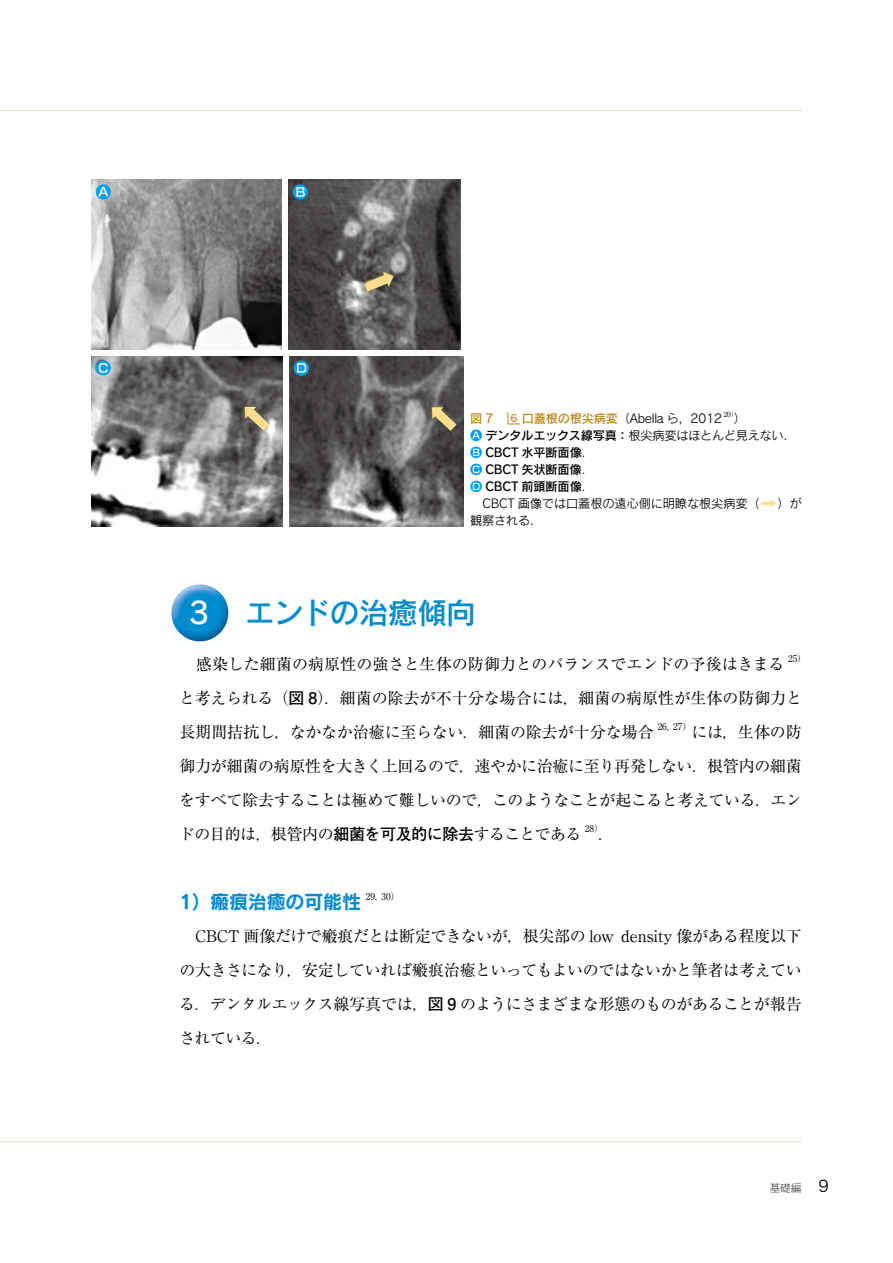
<style>
.page{position:relative;width:893px;height:1263px;background:#fff}
.page>*{position:absolute;margin:0;border:0;box-sizing:border-box;transform-origin:0 0}
.t1{font:29.7px "Rodin Pro DB";letter-spacing:-.03em;color:#008ccf}
.t2{font:29.7px "Rodin Pro DB";color:#fff}
.t3{font:19.2px "Rodin Pro B";letter-spacing:-.015em;color:#008ccf}
.t4{font:15.9px/34px "Ryumin Pr 6";letter-spacing:-.015em;color:#000;text-align:justify}
.t5{font:500 15.9px "Shin Go Pr 6";color:#00a0e9}
.t6{font:12.15px/17px "Rodin Pro M";letter-spacing:-.015em;color:#000}
.t7{font:12.15px/17px "Rodin Pro DB";letter-spacing:-.015em;color:#000;text-align:justify}
.t8{font:10.65px "Rodin Pro L";color:#000}
.t9{font:9.3px "Ryumin Pr 6";letter-spacing:-.01em;color:#000}
.t10{font:7.2px "Ryumin Pr 6";color:#000}
.s1{font-family:"Rodin Pro DB";color:#be8916}
.s2{font-family:"Rodin Pro DB";font-size:10.05px;color:#be8916}
.s3{font-family:"Shin Go Pr 6";font-weight:500;color:#00a0e9}
.s4{font-family:"Rodin Pro DB"}
.s5{font-family:"Rodin Pro M"}
.s6{color:#fedf8f}
.s7{font-family:"Futo Go B101 Pr 6";font-weight:700}
.s8{font-family:"Hira Kaku Pro W3";font-size:15.9px}
</style>
<div class="page">
<hr style="left:0;top:1141px;width:801px;height:1px;background:#d7e8af">
<hr style="left:0;top:110px;width:801px;height:1px;background:#d7e8af">
<img style="left:184px;top:584px;width:31px;height:5px">
<img style="left:177px;top:630px;width:46px;height:11px">
<img style="left:171px;top:589px;width:57px;height:41px">
<svg style="left:508px;top:412px;width:12px;height:13px"></svg>
<img style="left:91px;top:180px;width:191px;height:170px">
<div style="left:97px;top:185px;width:14px;height:14px;background:#fff;border-radius:50%"></div>
<img style="left:288px;top:180px;width:172px;height:170px">
<div style="left:293px;top:185px;width:14px;height:14px;background:#fff;border-radius:50%"></div>
<img style="left:91px;top:356px;width:192px;height:170px">
<div style="left:97px;top:361px;width:14px;height:14px;background:#fff;border-radius:50%"></div>
<img style="left:289px;top:356px;width:175px;height:170px">
<div style="left:295px;top:361px;width:13px;height:14px;background:#fff;border-radius:50%"></div>
<svg style="left:432px;top:407px;width:25px;height:24px"></svg>
<svg style="left:364px;top:272px;width:29px;height:20px"></svg>
<svg style="left:245px;top:407px;width:24px;height:24px"></svg>
<p class="t5" style="left:96px;top:179px;width:17px">A</p>
<p class="t5" style="left:292px;top:179px;width:17px">B</p>
<p class="t5" style="left:96px;top:355px;width:17px">C</p>
<p class="t5" style="left:293px;top:355px;width:17px">D</p>
<p class="t6" style="left:470px;top:409px;width:254px"><span class="s1">図 7　</span> <span class="s2">6</span> <span class="s1">口蓋根の根尖病変</span>（Abella ら，2012</p>
<p class="t10" style="left:724px;top:408px;width:16px">20）</p>
<p class="t6" style="left:470px;top:409px;width:327px;text-indent:264px">）<br><span class="s3">A</span> <span class="s4">デンタルエックス線写真：</span>根尖病変はほとんど見えない．</p>
<p class="t7" style="left:470px;top:443px;width:125px"><span class="s3">B</span> CBCT 水平断面像<span class="s5">．</span><span class="s3">C</span> CBCT 矢状断面像<span class="s5">．</span><span class="s3">D</span> CBCT 前頭断面像<span class="s5">．</span></p>
<p class="t6" style="left:470px;top:494px;width:333px">　CBCT 画像では口蓋根の遠心側に明瞭な根尖病変（<span class="s6">➡</span>）が観察される．</p>
<h1 class="t1" style="left:245px;top:593px;width:232px">エンドの治癒傾向</h1>
<p class="t4" style="left:180px;top:646px;width:606px">　感染した細菌の病原性の強さと生体の防御力とのバランスでエンドの予後はきまる</p>
<p class="t9" style="left:788px;top:651px;width:20px">25）</p>
<p class="t4" style="left:179px;top:680px;width:624px">と考えられる（<span class="s7">図 8</span>）．細菌の除去が不十分な場合には，細菌の病原性が生体の防御力と長期間拮抗し，なかなか治癒に至らない．細菌の除去が十分な場合</p>
<h1 class="t2" style="left:189px;top:593px;width:22px">3</h1>
<p class="t9" style="left:658px;top:719px;width:35px">26，27）</p>
<p class="t4" style="left:179px;top:714px;width:624px;text-indent:512px">には，生体の防御力が細菌の病原性を大きく上回るので，速やかに治癒に至り再発しない．根管内の細菌をすべて除去することは極めて難しいので，このようなことが起こると考えている．エンドの目的は，根管内の<span class="s7">細菌を可及的に除去</span>することである</p>
<p class="t9" style="left:585px;top:821px;width:20px">28）</p>
<p class="t4" style="left:598px;top:816px;width:17px">．</p>
<p class="t3" style="left:179px;top:889px;width:184px">1）瘢痕治癒の可能性</p>
<p class="t9" style="left:366px;top:889px;width:35px">29，30）</p>
<p class="t4" style="left:179px;top:918px;width:624px">　CBCT 画像だけで瘢痕だとは断定できないが，根尖部の low density 像がある程度以下の大きさになり，安定していれば瘢痕治癒といってもよいのではないかと筆者は考えている．デンタルエックス線写真では，<span class="s7">図 9</span> のようにさまざまな形態のものがあることが報告されている．</p>
<p class="t8" style="left:770px;top:1181px;width:61px">基礎編 <span class="s8">9</span></p>
</div>
